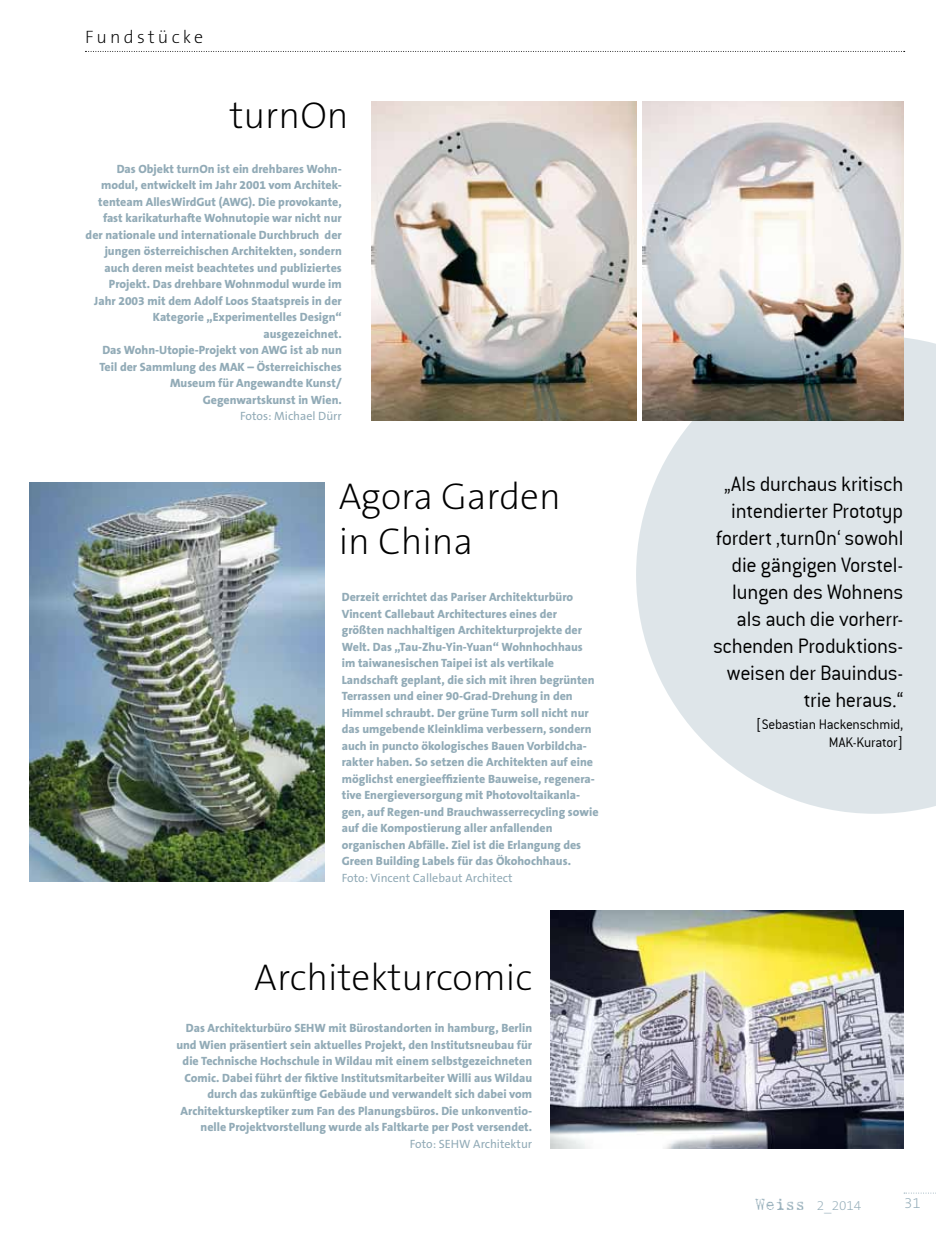
<style>
.page{position:relative;width:936px;height:1234px;background:#fff}
.page>*{position:absolute;margin:0;border:0;box-sizing:border-box;transform-origin:0 0}
.t1{font:200 37.5px/45px "The Sans B2";color:#000}
.t2{font:22.5px/27px "Conduit ITCTT Light";letter-spacing:-.015em;color:#000;text-align:right}
.t3{font:200 18px "The Sans B2";letter-spacing:.18em;color:#000}
.t4{font:15px/18px "Conduit ITCTT Light";letter-spacing:-.015em;color:#000;text-align:right}
.t5{font:200 15px "The Sans B2";color:#92abb7}
.t6{font:200 13.5px "The Sans B2";color:#92abb7}
.t7{font:800 12px/16.5px "The Sans B8";color:#92abb7;text-align:right}
.t8{font:12px "The Sans B5 Plain";color:#92abb7}
.s1{font-family:"Harting";font-weight:400;font-size:16.5px}
</style>
<div class="page">
<svg style="left:636px;top:336px;width:299px;height:477px;fill:#dee5e9"></svg>
<svg style="left:85px;top:51px;width:819px;height:1px"></svg>
<svg style="left:904px;top:1192px;width:32px;height:1px"></svg>
<img style="left:30px;top:482px;width:294px;height:399px">
<img style="left:551px;top:910px;width:352px;height:237px">
<img style="left:642px;top:102px;width:261px;height:318px">
<img style="left:371px;top:102px;width:265px;height:318px">
<h3 class="t3" style="left:85px;top:27px;width:120px">Fundstücke</h3>
<h1 class="t1" style="left:230px;top:94px;width:120px">turnOn</h1>
<p class="t7" style="left:86px;top:161px;width:258px">Das Objekt turnOn ist ein drehbares Wohn&shy;modul, entwickelt im Jahr 2001 vom Architek&shy;tenteam AllesWirdGut (AWG). Die provokante, fast karikaturhafte Wohnutopie war nicht nur der nationale und internationale Durchbruch der jungen österreichischen Architekten, sondern auch deren meist beachtetes und publiziertes Projekt. Das drehbare Wohnmodul wurde im Jahr 2003 mit dem Adolf Loos Staatspreis in der Kategorie „Experimentelles Design“ ausgezeichnet.<br>Das Wohn-Utopie-Projekt von AWG ist ab nun Teil der Sammlung des MAK – Österreichisches Museum für Angewandte Kunst/ Gegenwartskunst in Wien.</p>
<p class="t8" style="left:240px;top:410px;width:103px">Fotos: Michael Dürr</p>
<h1 class="t1" style="left:339px;top:474px;width:223px">Agora Garden in China</h1>
<p class="t7" style="left:342px;top:589px;width:258px;text-align:left">Derzeit errichtet das Pariser Architekturbüro Vincent Callebaut Architectures eines der größten nachhaltigen Architekturprojekte der Welt. Das „Tau-Zhu-Yin-Yuan“ Wohnhochhaus im taiwanesischen Taipei ist als vertikale Landschaft geplant, die sich mit ihren begrünten Terrassen und einer 90-Grad-Drehung in den Himmel schraubt. Der grüne Turm soll nicht nur das umgebende Kleinklima verbessern, sondern auch in puncto ökologisches Bauen Vorbildcha&shy;rakter haben. So setzen die Architekten auf eine möglichst energieeffiziente Bauweise, regenera&shy;tive Energieversorgung mit Photovoltaikanla&shy;gen, auf Regen-und Brauchwasserrecycling sowie auf die Kompostierung aller anfallenden organischen Abfälle. Ziel ist die Erlangung des Green Building Labels für das Ökohochhaus.</p>
<p class="t8" style="left:342px;top:871px;width:172px">Foto: Vincent Callebaut Architect</p>
<h1 class="t1" style="left:254px;top:955px;width:279px">Architekturcomic</h1>
<p class="t7" style="left:176px;top:1020px;width:357px">Das Architekturbüro SEHW mit Bürostandorten in hamburg, Berlin und Wien präsentiert sein aktuelles Projekt, den Institutsneubau für die Technische Hochschule in Wildau mit einem selbstgezeichneten Comic. Dabei führt der fiktive Institutsmitarbeiter Willi aus Wildau durch das zukünftige Gebäude und verwandelt sich dabei vom Architekturskeptiker zum Fan des Planungsbüros. Die unkonventio&shy;nelle Projektvorstellung wurde als Faltkarte per Post versendet.</p>
<p class="t8" style="left:410px;top:1136px;width:38px">Foto: SEHW</p>
<p class="t8" style="left:473px;top:1136px;width:60px">Architektur</p>
<h2 class="t2" style="left:713px;top:469px;width:192px">„Als durchaus kritisch intendierter Prototyp fordert ‚turnOn‘ sowohl die gängigen Vorstel&shy;lungen des Wohnens als auch die vorherr&shy;schenden Produktions&shy;weisen der Bauindus&shy;trie heraus.“</h2>
<p class="t4" style="left:755px;top:714px;width:149px">[Sebastian Hackenschmid,<br>MAK-Kurator]</p>
<p class="t6" style="left:755px;top:1198px;width:108px"><span class="s1">Weiss</span> 2_2014</p>
<p class="t5" style="left:904px;top:1194px;width:18px">31</p>
</div>
